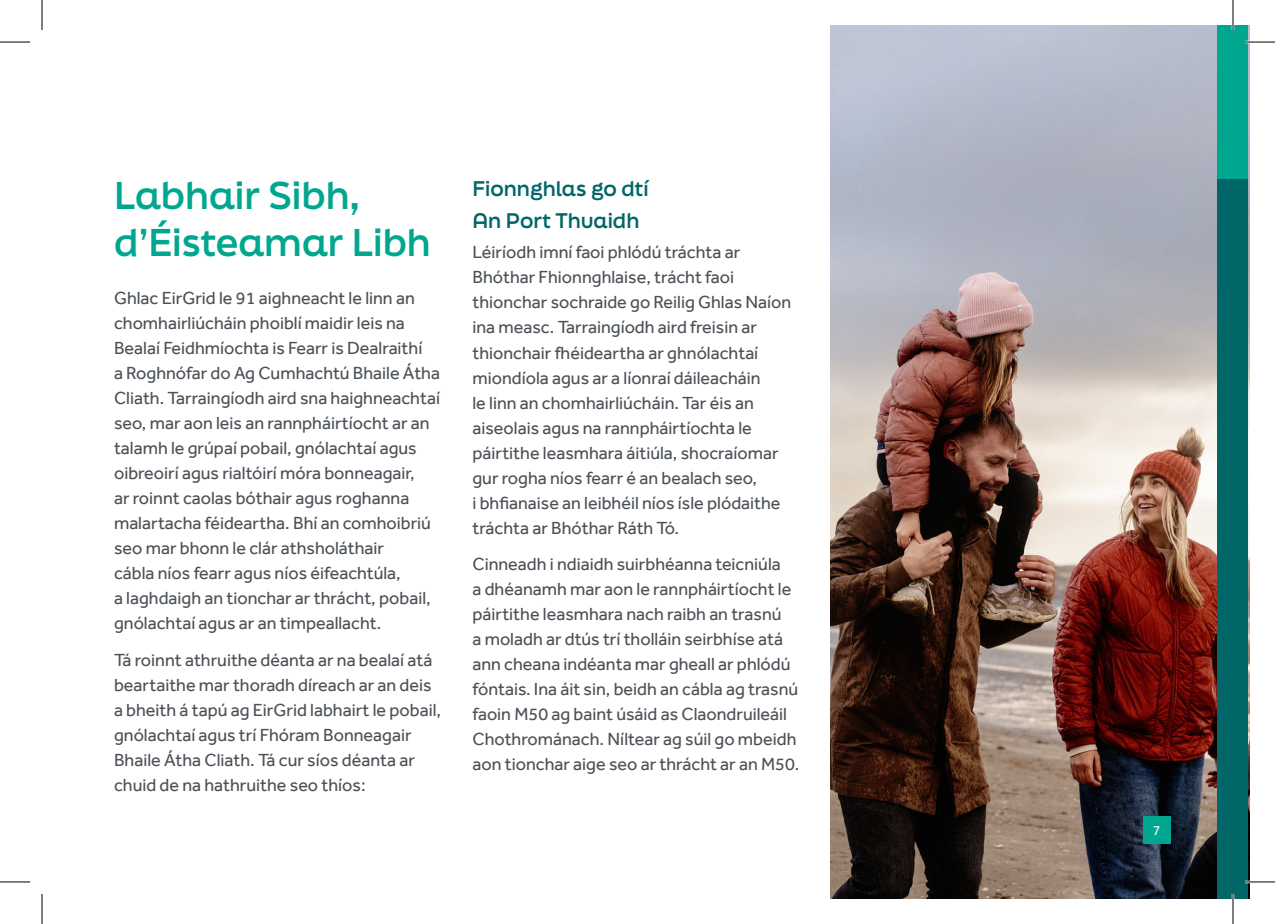
<style>
.page{position:relative;width:1275px;height:924px;background:#fff}
.page>*{position:absolute;margin:0;border:0;box-sizing:border-box;transform-origin:0 0}
.t1{font:700 36.6px/47.2px "Final Six";color:#00a78e}
.t2{font:700 20px/32px "Final Six";color:#006667}
.t3{font:18px/25px "Effra";color:#4b5157}
.t4{font:14px "Effra";color:#fff}
</style>
<div class="page">
<img style="left:831px;top:25px;width:419px;height:873px">
<div style="left:1142px;top:815px;width:28px;height:28px;background:#00a78e"></div>
<div style="left:1217px;top:25px;width:31px;height:154px;background:#00a78e"></div>
<div style="left:1217px;top:179px;width:31px;height:719px;background:#006667"></div>
<hr style="left:1245px;top:41px;width:30px;height:2px;background:#fff">
<hr style="left:1245px;top:880px;width:30px;height:2px;background:#fff">
<hr style="left:1231px;top:0;width:3px;height:30px;background:#fff">
<hr style="left:1231px;top:893px;width:3px;height:30px;background:#fff">
<hr style="left:0;top:42px;width:30px;height:1px;background:#000">
<hr style="left:1245px;top:42px;width:30px;height:1px;background:#000">
<hr style="left:0;top:881px;width:30px;height:1px;background:#000">
<hr style="left:1245px;top:881px;width:30px;height:1px;background:#000">
<hr style="left:42px;top:0;width:1px;height:30px;background:#000">
<hr style="left:42px;top:893px;width:1px;height:30px;background:#000">
<hr style="left:1232px;top:0;width:1px;height:30px;background:#000">
<hr style="left:1232px;top:893px;width:1px;height:30px;background:#000">
<h2 class="t1" style="left:114px;top:171px;width:318px">Labhair Sibh, d’Éisteamar Libh</h2>
<p class="t3" style="left:114px;top:285px;width:327px">Ghlac EirGrid le 91 aighneacht le linn an chomhairliúcháin phoiblí maidir leis na Bealaí Feidhmíochta is Fearr is Dealraithí<br>a Roghnófar do Ag Cumhachtú Bhaile Átha Cliath. Tarraingíodh aird sna haighneachtaí seo, mar aon leis an rannpháirtíocht ar an talamh le grúpaí pobail, gnólachtaí agus oibreoirí agus rialtóirí móra bonneagair,<br>ar roinnt caolas bóthair agus roghanna malartacha féideartha. Bhí an comhoibriú seo mar bhonn le clár athsholáthair<br>cábla níos fearr agus níos éifeachtúla,<br>a laghdaigh an tionchar ar thrácht, pobail, gnólachtaí agus ar an timpeallacht.</p>
<p class="t3" style="left:114px;top:646px;width:328px">Tá roinnt athruithe déanta ar na bealaí atá beartaithe mar thoradh díreach ar an deis a bheith á tapú ag EirGrid labhairt le pobail, gnólachtaí agus trí Fhóram Bonneagair Bhaile Átha Cliath. Tá cur síos déanta ar chuid de na hathruithe seo thíos:</p>
<h3 class="t2" style="left:472px;top:172px;width:178px">Fionnghlas go dtí<br>An Port Thuaidh</h3>
<p class="t3" style="left:472px;top:239px;width:320px">Léiríodh imní faoi phlódú tráchta ar Bhóthar Fhionnghlaise, trácht faoi thionchar sochraide go Reilig Ghlas Naíon ina measc. Tarraingíodh aird freisin ar thionchair fhéideartha ar ghnólachtaí miondíola agus ar a líonraí dáileacháin<br>le linn an chomhairliúcháin. Tar éis an aiseolais agus na rannpháirtíochta le páirtithe leasmhara áitiúla, shocraíomar gur rogha níos fearr é an bealach seo,<br>i bhfianaise an leibhéil níos ísle plódaithe tráchta ar Bhóthar Ráth Tó.</p>
<p class="t3" style="left:472px;top:551px;width:328px">Cinneadh i ndiaidh suirbhéanna teicniúla<br>a dhéanamh mar aon le rannpháirtíocht le páirtithe leasmhara nach raibh an trasnú<br>a moladh ar dtús trí tholláin seirbhíse atá ann cheana indéanta mar gheall ar phlódú fóntais. Ina áit sin, beidh an cábla ag trasnú faoin M50 ag baint úsáid as Claondruileáil Chothrománach. Níltear ag súil go mbeidh aon tionchar aige seo ar thrácht ar an M50.</p>
<p class="t4" style="left:1152px;top:821px;width:9px">7</p>
</div>
